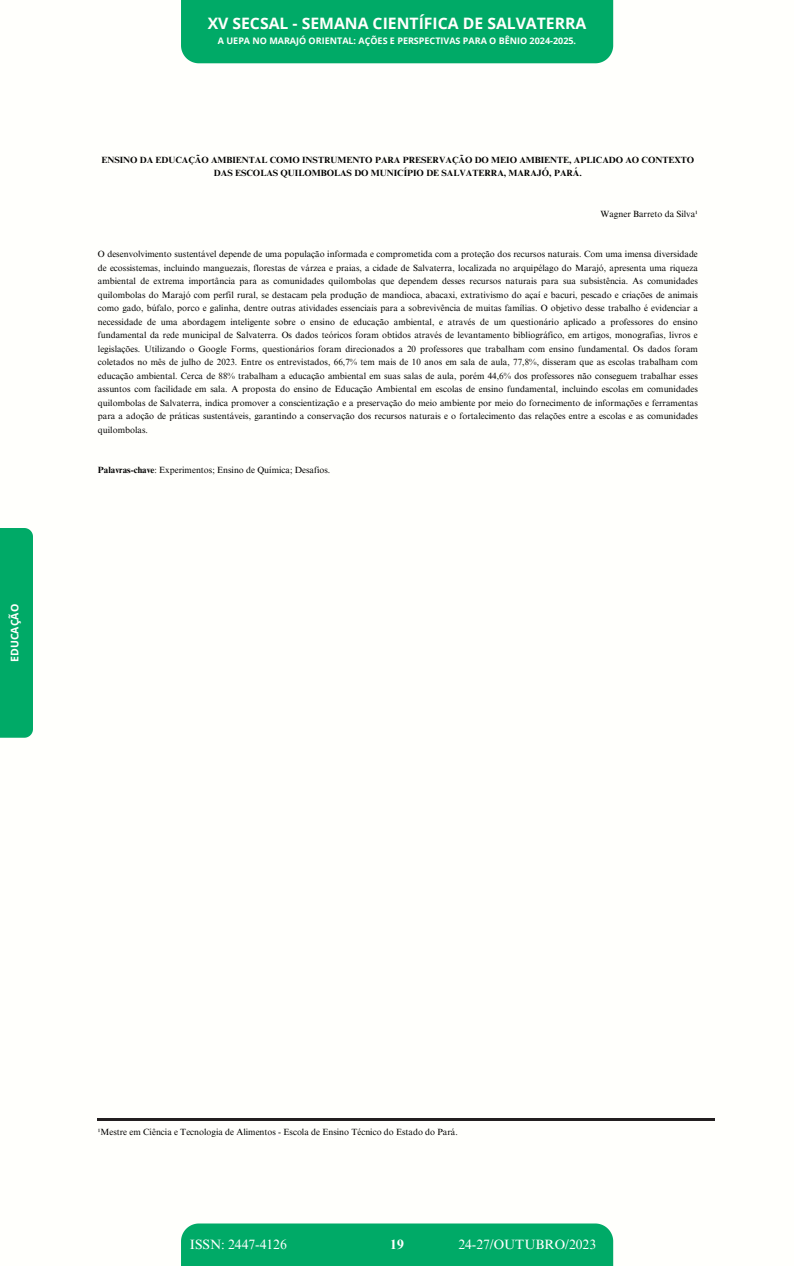
<style>
.page{position:relative;width:794px;height:1266px;background:#fff}
.page>*{position:absolute;margin:0;border:0;box-sizing:border-box;transform-origin:0 0}
.t1{font:700 15.75px "Open Sans";color:#fffffc}
.t2{font:13.5px "Times NRMT Pro";color:#fff}
.t3{font:700 13.5px "Times NRMT Pro";color:#fff}
.t4{font:700 10.5px "Open Sans";color:#fffffc}
.t5{font:9px/13.5px "Times NRMT Pro";color:#000;text-align:justify}
.t6{font:700 9px/13.5px "Times NRMT Pro";color:#000;text-align:center}
.t7{font:700 9px "Open Sans";color:#fffffc}
.s1{font-weight:700}
</style>
<div class="page">
<div style="left:181px;top:0;width:432px;height:63px;background:#00aa67"></div>
<div style="left:181px;top:1223px;width:432px;height:43px;background:#00aa67"></div>
<div style="left:0;top:528px;width:33px;height:210px;background:#00aa67"></div>
<hr style="left:97px;top:1118px;width:617px;height:2px;background:#231f20">
<p class="t4" style="left:7px;top:662px;width:59px;rotate:-90deg">EDUCAÇÃO</p>
<p class="t1" style="left:207px;top:12px;width:380px">XV SECSAL - SEMANA CIENTÍFICA DE SALVATERRA</p>
<p class="t7" style="left:218px;top:34px;width:359px">A UEPA NO MARAJÓ ORIENTAL: AÇÕES E PERSPECTIVAS PARA O BÊNIO 2024-2025.</p>
<h3 class="t6" style="left:101px;top:154px;width:594px">ENSINO DA EDUCAÇÃO AMBIENTAL COMO INSTRUMENTO PARA PRESERVAÇÃO DO MEIO AMBIENTE, APLICADO AO CONTEXTO<br>DAS ESCOLAS QUILOMBOLAS DO MUNICÍPIO DE SALVATERRA, MARAJÓ, PARÁ.</h3>
<h3 class="t5" style="left:600px;top:208px;width:99px">Wagner Barreto da Silva¹</h3>
<p class="t5" style="left:98px;top:249px;width:601px">O desenvolvimento sustentável depende de uma população informada e comprometida com a proteção dos recursos naturais. Com uma imensa diversidade de ecossistemas, incluindo manguezais, florestas de várzea e praias, a cidade de Salvaterra, localizada no arquipélago do Marajó, apresenta uma riqueza ambiental de extrema importância para as comunidades quilombolas que dependem desses recursos naturais para sua subsistência. As comunidades quilombolas do Marajó com perfil rural, se destacam pela produção de mandioca, abacaxi, extrativismo do açaí e bacuri, pescado e criações de animais como gado, búfalo, porco e galinha, dentre outras atividades essenciais para a sobrevivência de muitas famílias. O objetivo desse trabalho é evidenciar a necessidade de uma abordagem inteligente sobre o ensino de educação ambiental, e através de um questionário aplicado a professores do ensino fundamental da rede municipal de Salvaterra. Os dados teóricos foram obtidos através de levantamento bibliográfico, em artigos, monografias, livros e legislações. Utilizando o Google Forms, questionários foram direcionados a 20 professores que trabalham com ensino fundamental. Os dados foram coletados no mês de julho de 2023. Entre os entrevistados, 66,7% tem mais de 10 anos em sala de aula, 77,8%, disseram que as escolas trabalham com educação ambiental. Cerca de 88% trabalham a educação ambiental em suas salas de aula, porém 44,6% dos professores não conseguem trabalhar esses assuntos com facilidade em sala. A proposta do ensino de Educação Ambiental em escolas de ensino fundamental, incluindo escolas em comunidades quilombolas de Salvaterra, indica promover a conscientização e a preservação do meio ambiente por meio do fornecimento de informações e ferramentas para a adoção de práticas sustentáveis, garantindo a conservação dos recursos naturais e o fortalecimento das relações entre a escolas e as comunidades quilombolas.</p>
<p class="t5" style="left:98px;top:465px;width:234px"><span class="s1">Palavras-chave</span>: Experimentos; Ensino de Química; Desafios.</p>
<p class="t5" style="left:98px;top:1126px;width:361px">¹Mestre em Ciência e Tecnologia de Alimentos - Escola de Ensino Técnico do Estado do Pará.</p>
<p class="t2" style="left:190px;top:1239px;width:98px">ISSN: 2447-4126</p>
<h2 class="t3" style="left:390px;top:1239px;width:15px">19</h2>
<p class="t2" style="left:458px;top:1239px;width:139px">24-27/OUTUBRO/2023</p>
</div>
